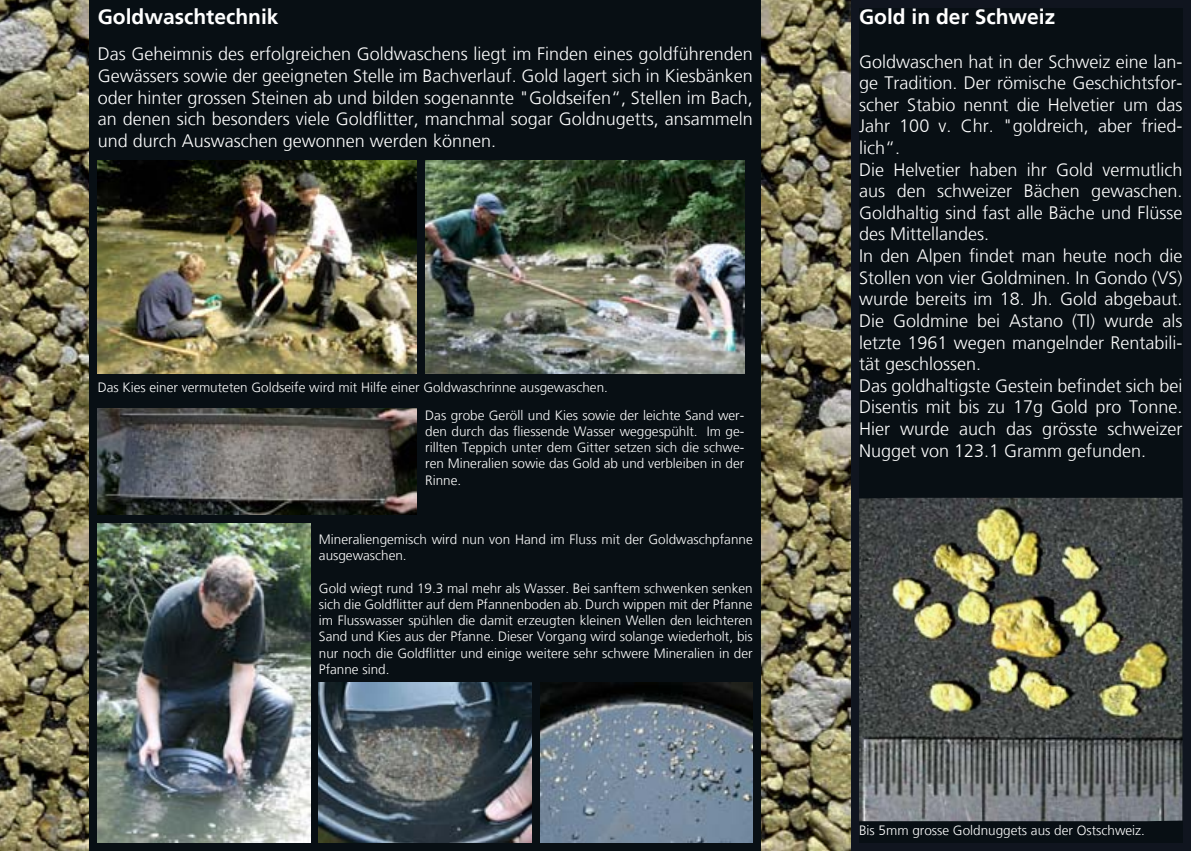
<style>
.page{position:relative;width:1191px;height:851px;background:#fff}
.page>*{position:absolute;margin:0;border:0;box-sizing:border-box;transform-origin:0 0}
.t1{font:700 21px "Frutiger LT";color:#fff}
.t2{font:300 18px/21.6px "Frutiger LT";color:#fff;text-align:justify}
.t3{font:300 13.5px/16.2px "Frutiger LT";color:#fff;text-align:justify}
</style>
<div class="page">
<img style="left:0;top:0;width:89px;height:850px">
<div style="left:89px;top:0;width:672px;height:850px;background:#080f14"></div>
<div style="left:850px;top:0;width:341px;height:850px;background:#10151f"></div>
<div style="left:859px;top:9px;width:323px;height:833px;background:#080f14"></div>
<img style="left:761px;top:0;width:89px;height:850px">
<img style="left:859px;top:497px;width:323px;height:324px">
<img style="left:98px;top:160px;width:319px;height:213px">
<img style="left:425px;top:160px;width:319px;height:213px">
<img style="left:98px;top:408px;width:319px;height:106px">
<img style="left:540px;top:682px;width:213px;height:160px">
<img style="left:319px;top:682px;width:212px;height:160px">
<img style="left:98px;top:523px;width:212px;height:319px">
<p class="t1" style="left:98px;top:5px;width:182px">Goldwaschtechnik</p>
<p class="t2" style="left:98px;top:44px;width:656px">Das Geheimnis des erfolgreichen Goldwaschens liegt im Finden eines goldführenden Gewässers sowie der geeigneten Stelle im Bachverlauf. Gold lagert sich in Kiesbänken oder hinter grossen Steinen ab und bilden sogenannte "Goldseifen“, Stellen im Bach, an denen sich besonders viele Goldflitter, manchmal sogar Goldnugetts, ansammeln und durch Auswaschen gewonnen werden können.</p>
<p class="t3" style="left:98px;top:379px;width:512px">Das Kies einer vermuteten Goldseife wird mit Hilfe einer Goldwaschrinne ausgewaschen.</p>
<p class="t3" style="left:425px;top:407px;width:320px">Das grobe Geröll und Kies sowie der leichte Sand wer&shy;den durch das fliessende Wasser weggespühlt. Im ge&shy;rillten Teppich unter dem Gitter setzen sich die schwe&shy;ren Mineralien sowie das Gold ab und verbleiben in der Rinne.</p>
<p class="t3" style="left:319px;top:531px;width:435px">Mineraliengemisch wird nun von Hand im Fluss mit der Goldwaschpfanne ausgewaschen.</p>
<p class="t3" style="left:319px;top:580px;width:435px">Gold wiegt rund 19.3 mal mehr als Wasser. Bei sanftem schwenken senken sich die Goldflitter auf dem Pfannenboden ab. Durch wippen mit der Pfanne im Flusswasser spühlen die damit erzeugten kleinen Wellen den leichteren Sand und Kies aus der Pfanne. Dieser Vorgang wird solange wiederholt, bis nur noch die Goldflitter und einige weitere sehr schwere Mineralien in der Pfanne sind.</p>
<p class="t1" style="left:859px;top:5px;width:198px">Gold in der Schweiz</p>
<p class="t2" style="left:859px;top:51px;width:325px;text-align:left">Goldwaschen hat in der Schweiz eine lan&shy;ge Tradition. Der römische Geschichtsfor&shy;scher Stabio nennt die Helvetier um das Jahr 100 v. Chr. "goldreich, aber fried&shy;lich“.<br>Die Helvetier haben ihr Gold vermutlich aus den schweizer Bächen gewaschen.<br>Goldhaltig sind fast alle Bäche und Flüsse des Mittellandes.<br>In den Alpen findet man heute noch die Stollen von vier Goldminen. In Gondo (VS) wurde bereits im 18. Jh. Gold abgebaut.<br>Die Goldmine bei Astano (TI) wurde als letzte 1961 wegen mangelnder Rentabili&shy;tät geschlossen.<br>Das goldhaltigste Gestein befindet sich bei Disentis mit bis zu 17g Gold pro Tonne.<br>Hier wurde auch das grösste schweizer Nugget von 123.1 Gramm gefunden.</p>
<p class="t3" style="left:859px;top:821px;width:287px">Bis 5mm grosse Goldnuggets aus der Ostschweiz.</p>
</div>
